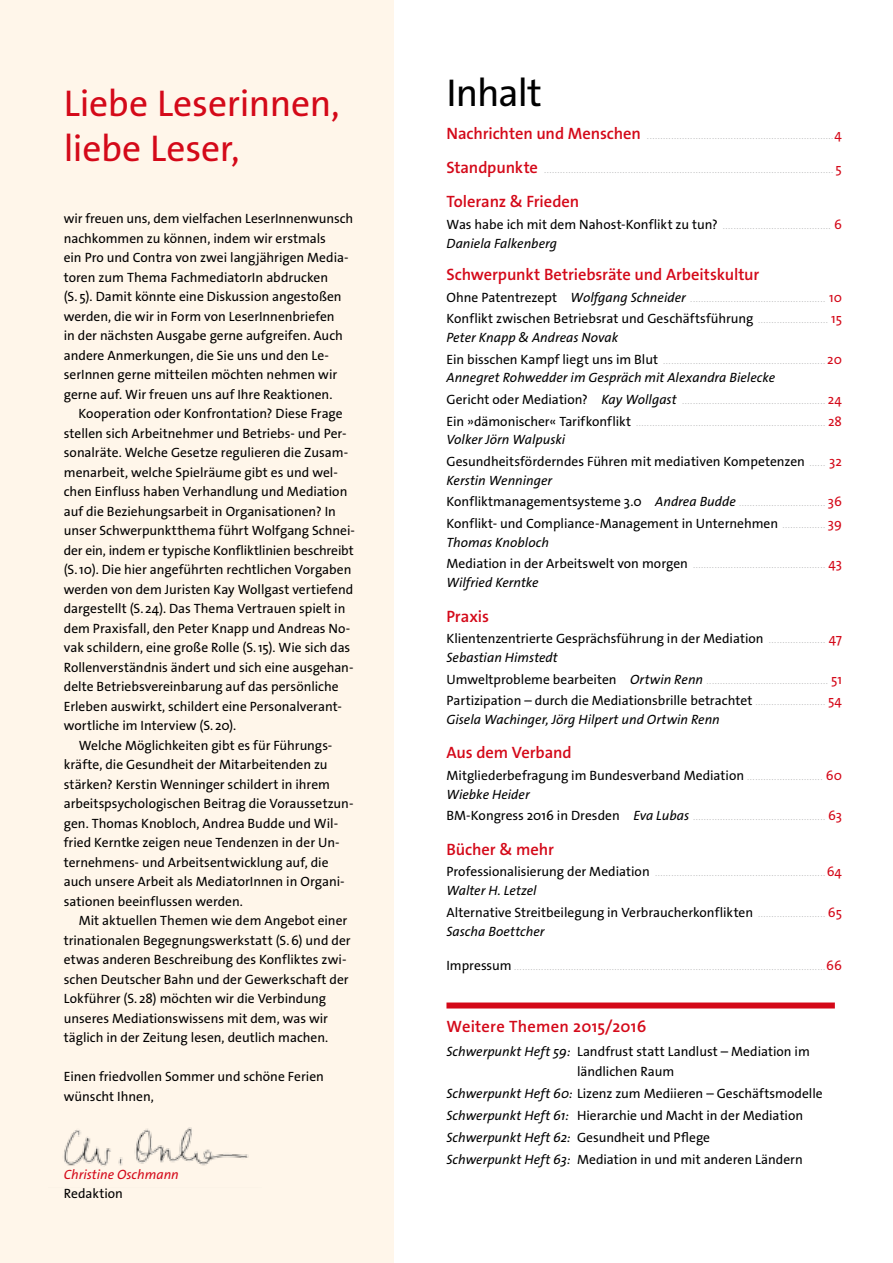
<style>
.page{position:relative;width:893px;height:1263px;background:#fff}
.page>*{position:absolute;margin:0;border:0;box-sizing:border-box;transform-origin:0 0}
.t1{font:39px "The Sans Os F";letter-spacing:-.025em;color:#000}
.t2{font:37.5px/45px "The Sans Os F";letter-spacing:-.005em;color:#d40919}
.t3{font:600 16.5px "The Sans Os F";letter-spacing:-.005em;color:#d40919}
.t4{font:600 16.5px "The Sans Os F";letter-spacing:.015em;color:#d40919}
.t5{font:13.5px/19.5px "The Sans Os F";color:#000}
.t6{font:italic 13.5px "The Sans Os F";color:#000}
.t7{font:italic 13.5px "The Sans Os F";color:#d40919}
.t8{font:300 10.5px/21.6px "The Sans Os F";color:#b1b2b3}
.s1{font-weight:600;font-size:16.5px;color:#d40919}
.s2{font-weight:400;font-size:13.5px;color:#d40919}
.s3{font-weight:400;font-size:13.5px;color:#000}
.s4{font-weight:400;font-style:italic;font-size:13.5px;color:#000}
.s5{font-weight:300;font-size:10.5px;color:#b1b2b3}
.s6{color:#d40919}
.s7{font-style:italic}
</style>
<div class="page">
<div style="left:0;top:0;width:393px;height:1263px;background:#fff6ea"></div>
<div style="left:446px;top:1002px;width:389px;height:6px;background:#d40919"></div>
<img style="left:64px;top:1127px;width:185px;height:39px">
<h2 class="t2" style="left:64px;top:81px;width:277px">Liebe Leserinnen, liebe Leser,</h2>
<p class="t5" style="left:64px;top:209px;width:291px">wir freuen uns, dem vielfachen LeserInnenwunsch nachkommen zu können, indem wir erstmals<br>ein Pro und Contra von zwei langjährigen Media&shy;toren zum Thema FachmediatorIn abdrucken<br>(S. 5). Damit könnte eine Diskussion angestoßen werden, die wir in Form von LeserInnenbriefen<br>in der nächsten Ausgabe gerne aufgreifen. Auch andere Anmerkungen, die Sie uns und den Le&shy;serInnen gerne mitteilen möchten nehmen wir gerne auf. Wir freuen uns auf Ihre Reaktionen.</p>
<p class="t5" style="left:79px;top:404px;width:265px">Kooperation oder Konfrontation? Diese Frage</p>
<p class="t5" style="left:64px;top:424px;width:284px">stellen sich Arbeitnehmer und Betriebs- und Per-</p>
<p class="t5" style="left:64px;top:443px;width:286px">sonalräte. Welche Gesetze regulieren die Zusam-</p>
<p class="t5" style="left:64px;top:463px;width:276px">menarbeit, welche Spielräume gibt es und wel-</p>
<p class="t5" style="left:64px;top:482px;width:285px">chen Einfluss haben Verhandlung und Mediation</p>
<p class="t5" style="left:64px;top:502px;width:274px">auf die Beziehungsarbeit in Organisationen? In</p>
<p class="t5" style="left:64px;top:521px;width:293px">unser Schwerpunktthema führt Wolfgang Schnei-</p>
<p class="t5" style="left:64px;top:540px;width:292px">der ein, indem er typische Konfliktlinien beschreibt</p>
<p class="t5" style="left:64px;top:560px;width:289px">(S.10). Die hier angeführten rechtlichen Vorgaben</p>
<p class="t5" style="left:64px;top:579px;width:291px">werden von dem Juristen Kay Wollgast vertiefend</p>
<p class="t5" style="left:64px;top:599px;width:283px">dargestellt (S. 24). Das Thema Vertrauen spielt in</p>
<p class="t5" style="left:64px;top:618px;width:287px">dem Praxisfall, den Peter Knapp und Andreas No-</p>
<p class="t5" style="left:64px;top:638px;width:288px">vak schildern, eine große Rolle (S.15). Wie sich das</p>
<p class="t5" style="left:64px;top:657px;width:291px">Rollenverständnis ändert und sich eine ausgehan-</p>
<p class="t5" style="left:64px;top:677px;width:276px">delte Betriebsvereinbarung auf das persönliche</p>
<p class="t5" style="left:64px;top:696px;width:280px">Erleben auswirkt, schildert eine Personalverant-</p>
<p class="t5" style="left:64px;top:716px;width:174px">wortliche im Interview (S. 20).</p>
<p class="t5" style="left:79px;top:735px;width:255px">Welche Möglichkeiten gibt es für Führungs-</p>
<p class="t5" style="left:64px;top:755px;width:265px">kräfte, die Gesundheit der Mitarbeitenden zu</p>
<p class="t5" style="left:64px;top:774px;width:268px">stärken? Kerstin Wenninger schildert in ihrem</p>
<p class="t5" style="left:64px;top:794px;width:291px">arbeitspsychologischen Beitrag die Voraussetzun-</p>
<p class="t5" style="left:64px;top:813px;width:276px">gen. Thomas Knobloch, Andrea Budde und Wil-</p>
<p class="t5" style="left:64px;top:833px;width:277px">fried Kerntke zeigen neue Tendenzen in der Un-</p>
<p class="t5" style="left:64px;top:852px;width:266px">ternehmens- und Arbeitsentwicklung auf, die</p>
<p class="t5" style="left:64px;top:872px;width:282px">auch unsere Arbeit als MediatorInnen in Organi-</p>
<p class="t5" style="left:64px;top:891px;width:181px">sationen beeinflussen werden.</p>
<p class="t5" style="left:79px;top:911px;width:270px">Mit aktuellen Themen wie dem Angebot einer</p>
<p class="t5" style="left:64px;top:930px;width:288px">trinationalen Begegnungswerkstatt (S.6) und der</p>
<p class="t5" style="left:64px;top:950px;width:284px">etwas anderen Beschreibung des Konfliktes zwi-</p>
<p class="t5" style="left:64px;top:969px;width:286px">schen Deutscher Bahn und der Gewerkschaft der</p>
<p class="t5" style="left:64px;top:989px;width:264px">Lokführer (S. 28) möchten wir die Verbindung</p>
<p class="t5" style="left:64px;top:1008px;width:266px">unseres Mediationswissens mit dem, was wir</p>
<p class="t5" style="left:64px;top:1028px;width:266px">täglich in der Zeitung lesen, deutlich machen.</p>
<p class="t5" style="left:64px;top:1067px;width:262px">Einen friedvollen Sommer und schöne Ferien wünscht Ihnen,</p>
<p class="t7" style="left:64px;top:1165px;width:117px">Christine Oschmann</p>
<p class="t5" style="left:64px;top:1184px;width:61px">Redaktion</p>
<h1 class="t1" style="left:446px;top:68px;width:97px">Inhalt</h1>
<p class="t8" style="left:446px;top:124px;width:397px"><span class="s1">Nachrichten und Menschen</span> .....................................................................<span class="s2">4</span></p>
<p class="t8" style="left:446px;top:159px;width:397px"><span class="s1">Standpunkte</span> ........................................................................................................... <span class="s2">5</span></p>
<p class="t3" style="left:446px;top:191px;width:134px">Toleranz &amp; Frieden</p>
<p class="t8" style="left:446px;top:215px;width:397px"><span class="s3">Was habe ich mit dem Nahost-Konflikt zu tun?</span> ........................................ <span class="s2">6</span></p>
<p class="t6" style="left:446px;top:235px;width:112px">Daniela Falkenberg</p>
<p class="t3" style="left:446px;top:264px;width:314px">Schwerpunkt Betriebsräte und Arbeitskultur</p>
<p class="t8" style="left:446px;top:287px;width:397px"><span class="s3">Ohne Patentrezept</span> <span class="s4">Wolfgang Schneider</span> .................................................. <span class="s2">10</span></p>
<p class="t5" style="left:446px;top:309px;width:397px;line-height:18.8px">Konflikt zwischen Betriebsrat und Geschäftsführung <span class="s5">..........................</span> <span class="s6">15<br></span><span class="s7">Peter Knapp &amp; Andreas Novak</span></p>
<p class="t8" style="left:446px;top:349px;width:397px"><span class="s3">Ein bisschen Kampf liegt uns im Blut</span> ............................................................ <span class="s2">20</span></p>
<p class="t6" style="left:446px;top:369px;width:330px">Annegret Rohwedder im Gespräch mit Alexandra Bielecke</p>
<p class="t8" style="left:446px;top:390px;width:397px"><span class="s3">Gericht oder Mediation?</span> <span class="s4">Kay Wollgast</span> ..................................................... <span class="s2">24<br></span><span class="s3">Ein »dämonischer« Tarifkonflikt</span> ...................................................................... <span class="s2">28</span></p>
<p class="t5" style="left:446px;top:429px;width:397px;line-height:21.6px"><span class="s7">Volker Jörn Walpuski<br></span>Gesundheitsförderndes Führen mit mediativen Kompetenzen <span class="s5">......</span> <span class="s6">32</span></p>
<p class="t6" style="left:446px;top:472px;width:107px">Kerstin Wenninger</p>
<p class="t8" style="left:446px;top:492px;width:397px"><span class="s3">Konfliktmanagementsysteme 3.0</span> <span class="s4">Andrea Budde</span> ................................ <span class="s2">36</span></p>
<p class="t5" style="left:446px;top:514px;width:397px;line-height:18.8px">Konflikt- und Compliance-Management in Unternehmen <span class="s5">................</span> <span class="s6">39<br></span><span class="s7">Thomas Knobloch</span></p>
<p class="t8" style="left:446px;top:554px;width:397px"><span class="s3">Mediation in der Arbeitswelt von morgen</span> ................................................. <span class="s2">43</span></p>
<p class="t6" style="left:446px;top:574px;width:94px">Wilfried Kerntke</p>
<p class="t3" style="left:446px;top:605px;width:44px">Praxis</p>
<p class="t5" style="left:446px;top:629px;width:397px;line-height:18.8px">Klientenzentrierte Gesprächsführung in der Mediation <span class="s5">.....................</span> <span class="s6">47<br></span><span class="s7">Sebastian Himstedt</span></p>
<p class="t8" style="left:446px;top:669px;width:397px"><span class="s3">Umweltprobleme bearbeiten</span> <span class="s4">Ortwin Renn</span> ............................................. <span class="s2">51</span></p>
<p class="t5" style="left:446px;top:691px;width:397px;line-height:18.8px">Partizipation – durch die Mediationsbrille betrachtet <span class="s5">..........................</span> <span class="s6">54<br></span><span class="s7">Gisela Wachinger, Jörg Hilpert und Ortwin Renn</span></p>
<p class="t3" style="left:446px;top:742px;width:127px">Aus dem Verband</p>
<p class="t5" style="left:446px;top:766px;width:397px;line-height:18.8px">Mitgliederbefragung im Bundesverband Mediation <span class="s5">............................</span> <span class="s6">60<br></span><span class="s7">Wiebke Heider</span></p>
<p class="t8" style="left:446px;top:806px;width:397px"><span class="s3">BM-Kongress 2016 in Dresden</span> <span class="s4">Eva Lubas</span> ................................................. <span class="s2">63</span></p>
<p class="t3" style="left:446px;top:838px;width:109px">Bücher &amp; mehr</p>
<p class="t8" style="left:446px;top:862px;width:397px"><span class="s3">Professionalisierung der Mediation</span> ...............................................................<span class="s2">64</span></p>
<p class="t5" style="left:446px;top:880px;width:397px;line-height:21.6px"><span class="s7">Walter H. Letzel<br></span>Alternative Streitbeilegung in Verbraucherkonflikten <span class="s5">.........................</span> <span class="s6">65</span></p>
<p class="t6" style="left:446px;top:922px;width:100px">Sascha Boettcher</p>
<p class="t8" style="left:446px;top:955px;width:397px"><span class="s3">Impressum</span> ...................................................................................................................<span class="s2">66</span></p>
<p class="t4" style="left:446px;top:1016px;width:201px">Weitere Themen 2015/2016</p>
<p class="t5" style="left:446px;top:1042px;width:365px;line-height:20px;text-align:center"><span class="s7">Schwerpunkt Heft 59:</span> Landfrust statt Landlust – Mediation im ländlichen Raum</p>
<p class="t5" style="left:446px;top:1083px;width:378px;line-height:22px"><span class="s7">Schwerpunkt Heft 60:</span> Lizenz zum Mediieren – Geschäftsmodelle <span class="s7">Schwerpunkt Heft 61:</span> Hierarchie und Macht in der Mediation <span class="s7">Schwerpunkt Heft 62:</span> Gesundheit und Pflege<br><span class="s7">Schwerpunkt Heft 63:</span> Mediation in und mit anderen Ländern</p>
</div>
